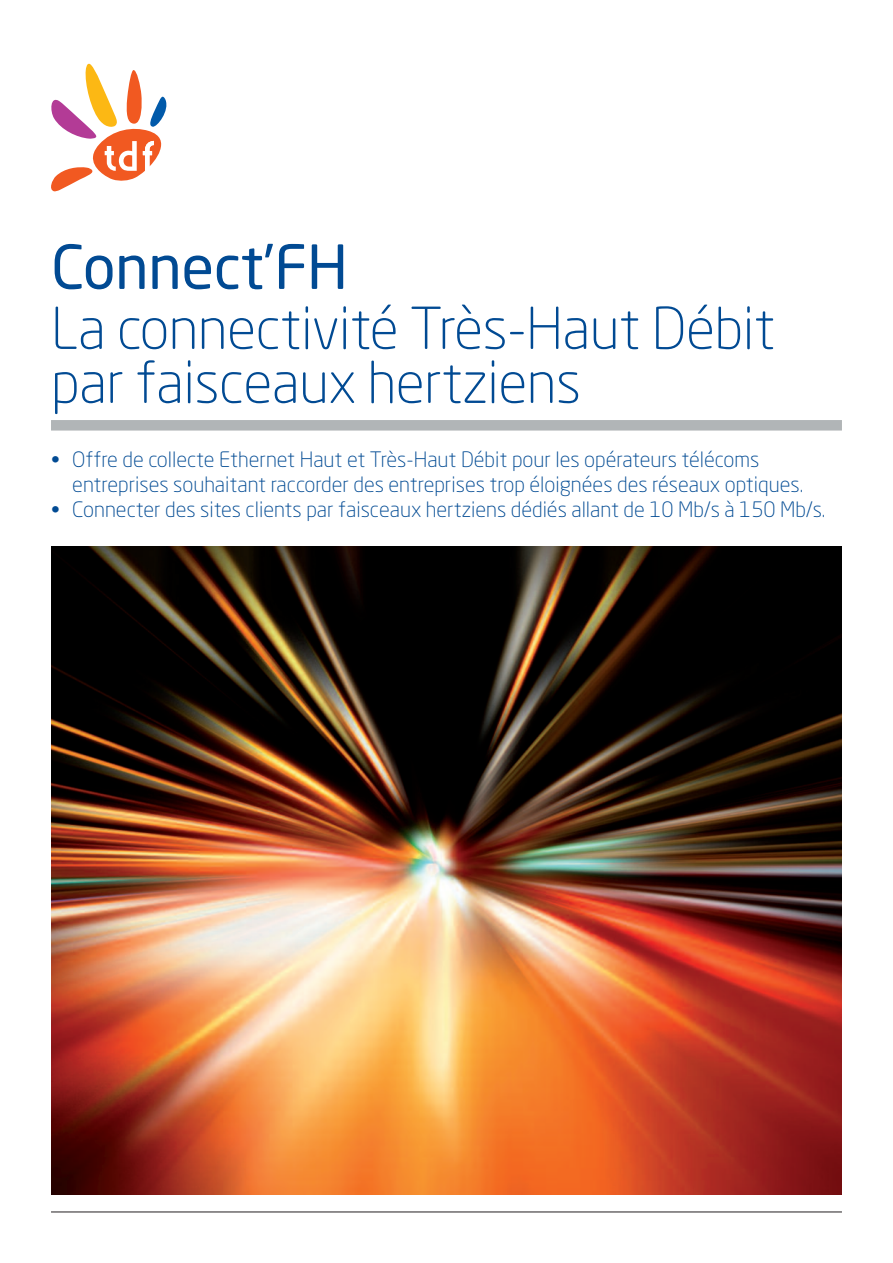
<style>
.page{position:relative;width:893px;height:1263px;background:#fff}
.page>*{position:absolute;margin:0;border:0;box-sizing:border-box;transform-origin:0 0}
.t1{font:60px "Neo Sans Std";letter-spacing:-.005em;color:#014a93}
.t2{font:300 57px/54px "Neo Sans Std";letter-spacing:-.01em;color:#014a93}
.t3{font:300 21px/25.2px "Neo Sans Std";color:#014a93}
</style>
<div class="page">
<svg style="left:51px;top:64px;width:115px;height:127px"></svg>
<hr style="left:51px;top:1211px;width:791px;height:1px;background:#231f20">
<div style="left:51px;top:420px;width:791px;height:11px;background:#b1b5b7"></div>
<img style="left:51px;top:546px;width:791px;height:649px">
<h1 class="t1" style="left:51px;top:244px;width:298px">Connect’FH</h1>
<h2 class="t2" style="left:51px;top:306px;width:726px">La connectivité Très-Haut Débit par faisceaux hertziens</h2>
<p class="t3" style="left:72px;top:448px;width:732px;text-indent:-21px">• Offre de collecte Ethernet Haut et Très-Haut Débit pour les opérateurs télécoms entreprises souhaitant raccorder des entreprises trop éloignées des réseaux optiques.</p>
<p class="t3" style="left:51px;top:499px;width:776px">• Connecter des sites clients par faisceaux hertziens dédiés allant de 10 Mb/s à 150 Mb/s.</p>
</div>
